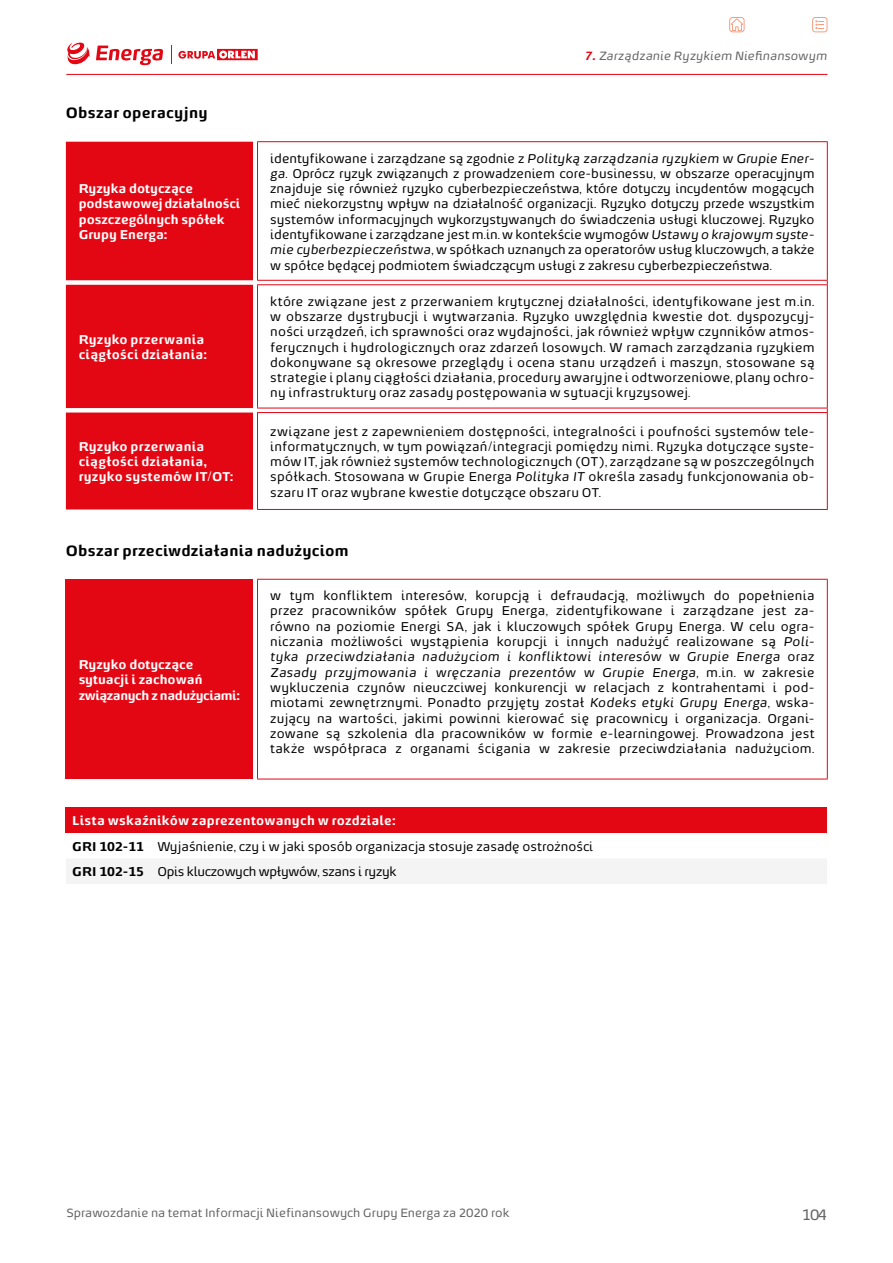
<style>
.page{position:relative;width:893px;height:1263px;background:#fff}
.page>*{position:absolute;margin:0;border:0;box-sizing:border-box;transform-origin:0 0}
.t1{font:700 15px "Energa";letter-spacing:.015em;color:#000}
.t2{font:15px "Energa";color:#646363}
.t3{font:12.75px/15.3px "Energa";color:#000;text-align:justify}
.t4{font:700 12.75px/15.3px "Energa";color:#fff}
.t5{font:700 12.75px/15.3px "Energa";letter-spacing:.025em;color:#fff}
.t6{font:12px "Energa";color:#646363}
.t7{font:italic 12px "Energa";color:#646363}
.s1{font-weight:700;color:#e30613}
.s2{font-style:italic}
.s3{font-weight:700;color:#fff}
.s4{font-weight:700}
</style>
<div class="page">
<svg style="left:178px;top:49px;width:80px;height:11px"></svg>
<svg style="left:96px;top:46px;width:67px;height:19px"></svg>
<svg style="left:67px;top:43px;width:23px;height:21px"></svg>
<svg style="left:171px;top:46px;width:1px;height:18px"></svg>
<hr style="left:66px;top:74px;width:761px;height:1px;background:#e30613">
<svg style="left:729px;top:17px;width:16px;height:15px"></svg>
<svg style="left:812px;top:17px;width:15px;height:15px"></svg>
<div style="left:66px;top:142px;width:187px;height:367px;background:#e30613"></div>
<hr style="left:257px;top:141px;width:571px;height:1px;background:#e30613">
<hr style="left:257px;top:142px;width:1px;height:138px;background:#e30613">
<hr style="left:827px;top:142px;width:1px;height:138px;background:#e30613">
<hr style="left:257px;top:280px;width:571px;height:1px;background:#e30613">
<hr style="left:257px;top:284px;width:571px;height:1px;background:#e30613">
<hr style="left:257px;top:285px;width:1px;height:123px;background:#e30613">
<hr style="left:827px;top:285px;width:1px;height:123px;background:#e30613">
<hr style="left:257px;top:408px;width:571px;height:1px;background:#e30613">
<hr style="left:257px;top:412px;width:571px;height:1px;background:#e30613">
<hr style="left:257px;top:413px;width:1px;height:96px;background:#e30613">
<hr style="left:827px;top:413px;width:1px;height:96px;background:#e30613">
<hr style="left:257px;top:509px;width:571px;height:1px;background:#e30613">
<div style="left:66px;top:579px;width:187px;height:200px;background:#e30613"></div>
<hr style="left:257px;top:579px;width:571px;height:1px;background:#e30613">
<hr style="left:257px;top:580px;width:1px;height:199px;background:#e30613">
<hr style="left:827px;top:580px;width:1px;height:199px;background:#e30613">
<hr style="left:257px;top:779px;width:571px;height:1px;background:#e30613">
<div style="left:66px;top:807px;width:761px;height:26px;background:#e30613"></div>
<div style="left:66px;top:859px;width:761px;height:25px;background:#f4f4f4"></div>
<p class="t1" style="left:66px;top:103px;width:143px">Obszar operacyjny</p>
<p class="t4" style="left:79px;top:180px;width:163px">Ryzyka dotyczące podstawowej działalności poszczególnych spółek<br>Grupy Energa:</p>
<p class="t5" style="left:79px;top:331px;width:130px">Ryzyko przerwania ciągłości działania:</p>
<p class="t5" style="left:79px;top:438px;width:156px">Ryzyko przerwania ciągłości działania, ryzyko systemów IT/OT:</p>
<p class="t7" style="left:585px;top:48px;width:244px"><span class="s1">7.</span> Zarządzanie Ryzykiem Niefinansowym</p>
<p class="t3" style="left:270px;top:150px;width:546px">identyfikowane i zarządzane są zgodnie z <span class="s2">Polityką zarządzania ryzykiem w Grupie Ener&shy;ga.</span> Oprócz ryzyk związanych z prowadzeniem core-businessu, w obszarze operacyjnym znajduje się również ryzyko cyberbezpieczeństwa, które dotyczy incydentów mogących mieć niekorzystny wpływ na działalność organizacji. Ryzyko dotyczy przede wszystkim systemów informacyjnych wykorzystywanych do świadczenia usługi kluczowej. Ryzyko identyfikowane i zarządzane jest m.in. w kontekście wymogów <span class="s2">Ustawy o krajowym syste&shy;mie cyberbezpieczeństwa</span>, w spółkach uznanych za operatorów usług kluczowych, a także w spółce będącej podmiotem świadczącym usługi z zakresu cyberbezpieczeństwa.</p>
<p class="t3" style="left:270px;top:293px;width:546px">które związane jest z przerwaniem krytycznej działalności, identyfikowane jest m.in. w obszarze dystrybucji i wytwarzania. Ryzyko uwzględnia kwestie dot. dyspozycyj&shy;ności urządzeń, ich sprawności oraz wydajności, jak również wpływ czynników atmos&shy;ferycznych i hydrologicznych oraz zdarzeń losowych. W ramach zarządzania ryzykiem dokonywane są okresowe przeglądy i ocena stanu urządzeń i maszyn, stosowane są strategie i plany ciągłości działania, procedury awaryjne i odtworzeniowe, plany ochro&shy;ny infrastruktury oraz zasady postępowania w sytuacji kryzysowej.</p>
<p class="t3" style="left:270px;top:423px;width:546px">związane jest z zapewnieniem dostępności, integralności i poufności systemów tele&shy;informatycznych, w tym powiązań/integracji pomiędzy nimi. Ryzyka dotyczące syste&shy;mów IT, jak również systemów technologicznych (OT), zarządzane są w poszczególnych spółkach. Stosowana w Grupie Energa <span class="s2">Polityka IT</span> określa zasady funkcjonowania ob&shy;szaru IT oraz wybrane kwestie dotyczące obszaru OT.</p>
<p class="t1" style="left:66px;top:540px;width:284px">Obszar przeciwdziałania nadużyciom</p>
<p class="t4" style="left:79px;top:656px;width:163px">Ryzyko dotyczące sytuacji i zachowań związanych z nadużyciami:</p>
<p class="t3" style="left:270px;top:588px;width:546px">w tym konfliktem interesów, korupcją i defraudacją, możliwych do popełnienia przez pracowników spółek Grupy Energa, zidentyfikowane i zarządzane jest za&shy;równo na poziomie Energi SA, jak i kluczowych spółek Grupy Energa. W celu ogra&shy;niczania możliwości wystąpienia korupcji i innych nadużyć realizowane są <span class="s2">Poli&shy;tyka przeciwdziałania nadużyciom i konfliktowi interesów</span> w <span class="s2">Grupie Energa</span> oraz <span class="s2">Zasady przyjmowania i wręczania prezentów w Grupie Energa,</span> m.in. w zakresie wykluczenia czynów nieuczciwej konkurencji w relacjach z kontrahentami i pod&shy;miotami zewnętrznymi. Ponadto przyjęty został <span class="s2">Kodeks etyki Grupy Energa</span>, wska&shy;zujący na wartości, jakimi powinni kierować się pracownicy i organizacja. Organi&shy;zowane są szkolenia dla pracowników w formie e-learningowej. Prowadzona jest także współpraca z organami ścigania w zakresie przeciwdziałania nadużyciom.</p>
<p class="t3" style="left:72px;top:808px;width:522px;line-height:25.5px;text-align:left"><span class="s3">Lista wskaźników zaprezentowanych w rozdziale:<br></span><span class="s4">GRI 102-11</span> Wyjaśnienie, czy i w jaki sposób organizacja stosuje zasadę ostrożności<br><span class="s4">GRI 102-15</span> Opis kluczowych wpływów, szans i ryzyk</p>
<p class="t6" style="left:66px;top:1205px;width:445px">Sprawozdanie na temat Informacji Niefinansowych Grupy Energa za 2020 rok</p>
<p class="t2" style="left:802px;top:1205px;width:27px">104</p>
</div>
